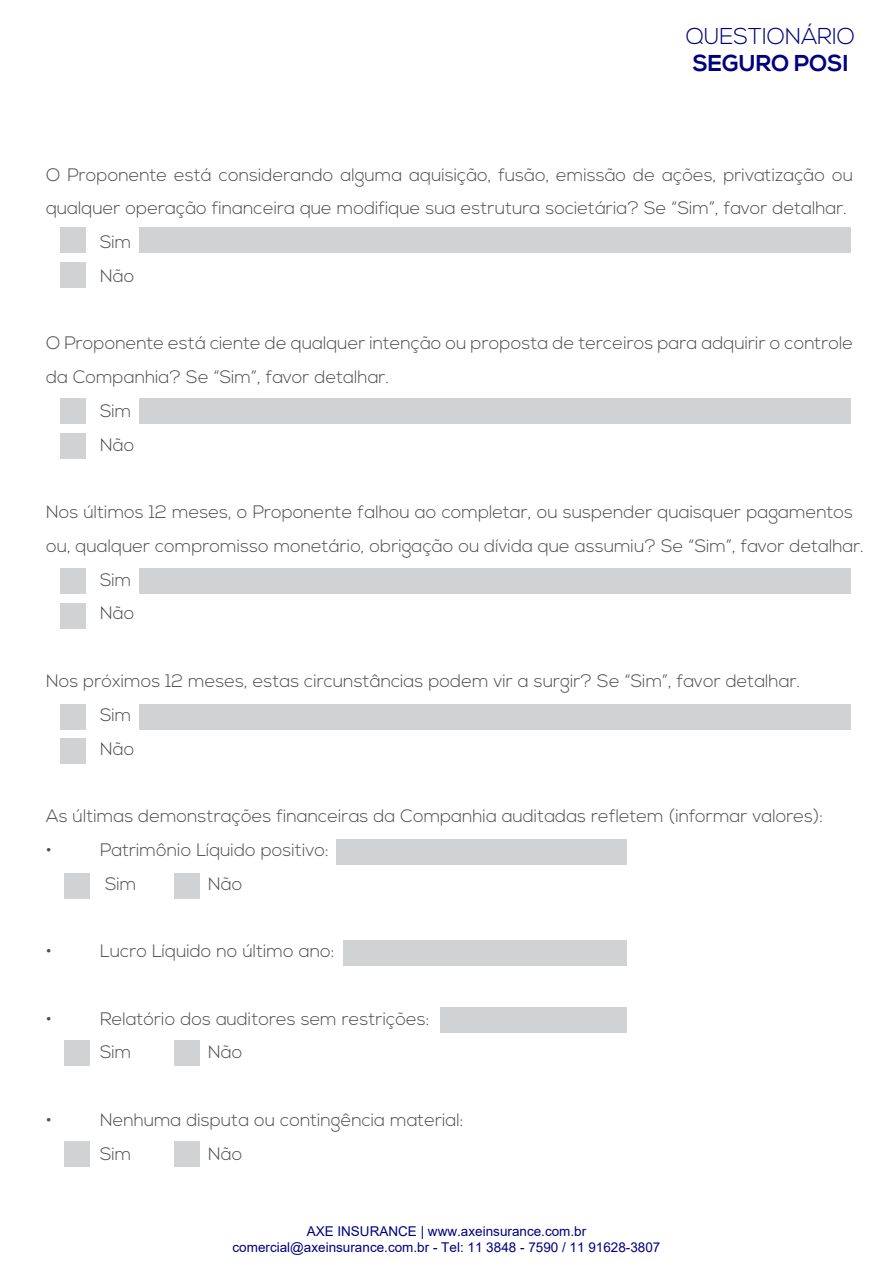
<style>
.page{position:relative;width:893px;height:1276px;background:#fff}
.page>*{position:absolute;margin:0;border:0;box-sizing:border-box;transform-origin:0 0}
.t1{font:300 22.95px "Nexa";color:#000080}
.t2{font:700 22.95px "Nexa";color:#000080}
.t3{font:300 18px/33.8px "Nexa";color:#4b4c4d}
.t4{font:13.5px/16.2px "Arial";color:#000080;text-align:center}
</style>
<div class="page">
<div style="left:139px;top:227px;width:712px;height:26px;background:#d1d2d4"></div>
<div style="left:61px;top:227px;width:25px;height:26px;background:#d1d2d4"></div>
<div style="left:61px;top:262px;width:25px;height:25px;background:#d1d2d4"></div>
<div style="left:139px;top:398px;width:712px;height:26px;background:#d1d2d4"></div>
<div style="left:139px;top:568px;width:712px;height:26px;background:#d1d2d4"></div>
<div style="left:61px;top:398px;width:25px;height:26px;background:#d1d2d4"></div>
<div style="left:61px;top:433px;width:25px;height:25px;background:#d1d2d4"></div>
<div style="left:61px;top:568px;width:25px;height:26px;background:#d1d2d4"></div>
<div style="left:61px;top:603px;width:25px;height:25px;background:#d1d2d4"></div>
<div style="left:139px;top:704px;width:712px;height:25px;background:#d1d2d4"></div>
<div style="left:336px;top:839px;width:291px;height:25px;background:#d1d2d4"></div>
<div style="left:344px;top:940px;width:283px;height:26px;background:#d1d2d4"></div>
<div style="left:440px;top:1007px;width:187px;height:26px;background:#d1d2d4"></div>
<div style="left:61px;top:704px;width:25px;height:25px;background:#d1d2d4"></div>
<div style="left:61px;top:738px;width:25px;height:26px;background:#d1d2d4"></div>
<div style="left:64px;top:873px;width:25px;height:26px;background:#d1d2d4"></div>
<div style="left:175px;top:873px;width:25px;height:26px;background:#d1d2d4"></div>
<div style="left:64px;top:1040px;width:25px;height:25px;background:#d1d2d4"></div>
<div style="left:175px;top:1040px;width:25px;height:25px;background:#d1d2d4"></div>
<div style="left:64px;top:1141px;width:25px;height:26px;background:#d1d2d4"></div>
<div style="left:175px;top:1141px;width:25px;height:26px;background:#d1d2d4"></div>
<p class="t1" style="left:686px;top:23px;width:171px">QUESTIONÁRIO</p>
<p class="t2" style="left:693px;top:50px;width:157px">SEGURO POSI</p>
<p class="t3" style="left:46px;top:158px;width:809px">O Proponente está considerando alguma aquisição, fusão, emissão de ações, privatização ou</p>
<p class="t3" style="left:46px;top:192px;width:802px">qualquer operação financeira que modifique sua estrutura societária? Se “Sim”, favor detalhar.</p>
<p class="t3" style="left:100px;top:226px;width:33px">Sim</p>
<p class="t3" style="left:100px;top:260px;width:36px">Não</p>
<p class="t3" style="left:46px;top:327px;width:809px">O Proponente está ciente de qualquer intenção ou proposta de terceiros para adquirir o controle</p>
<p class="t3" style="left:46px;top:361px;width:345px">da Companhia? Se “Sim”, favor detalhar.</p>
<p class="t3" style="left:100px;top:395px;width:33px">Sim</p>
<p class="t3" style="left:100px;top:428px;width:36px">Não</p>
<p class="t3" style="left:46px;top:496px;width:809px">Nos últimos 12 meses, o Proponente falhou ao completar, ou suspender quaisquer pagamentos</p>
<p class="t3" style="left:46px;top:530px;width:819px">ou, qualquer compromisso monetário, obrigação ou dívida que assumiu? Se “Sim”, favor detalhar.</p>
<p class="t3" style="left:100px;top:563px;width:33px">Sim</p>
<p class="t3" style="left:100px;top:597px;width:36px">Não</p>
<p class="t3" style="left:100px;top:665px;width:702px;text-indent:-54px">Nos próximos 12 meses, estas circunstâncias podem vir a surgir? Se “Sim”, favor detalhar.<br>Sim<br>Não</p>
<p class="t3" style="left:46px;top:800px;width:779px">As últimas demonstrações financeiras da Companhia auditadas refletem (informar valores): •</p>
<p class="t3" style="left:100px;top:833px;width:230px">Patrimônio Líquido positivo:<br>Sim</p>
<p class="t3" style="left:208px;top:867px;width:36px">Não</p>
<p class="t3" style="left:46px;top:935px;width:7px">•</p>
<p class="t3" style="left:100px;top:935px;width:236px">Lucro Líquido no último ano:</p>
<p class="t3" style="left:46px;top:1002px;width:7px">•</p>
<p class="t3" style="left:100px;top:1002px;width:331px">Relatório dos auditores sem restrições:<br>Sim</p>
<p class="t3" style="left:208px;top:1036px;width:36px">Não</p>
<p class="t3" style="left:46px;top:1103px;width:7px">•</p>
<p class="t3" style="left:100px;top:1103px;width:365px">Nenhuma disputa ou contingência material:<br>Sim</p>
<p class="t3" style="left:208px;top:1137px;width:36px">Não</p>
<p class="t4" style="left:232px;top:1222px;width:429px">AXE INSURANCE | www.axeinsurance.com.br comercial@axeinsurance.com.br - Tel: 11 3848 - 7590 / 11 91628-3807</p>
</div>
